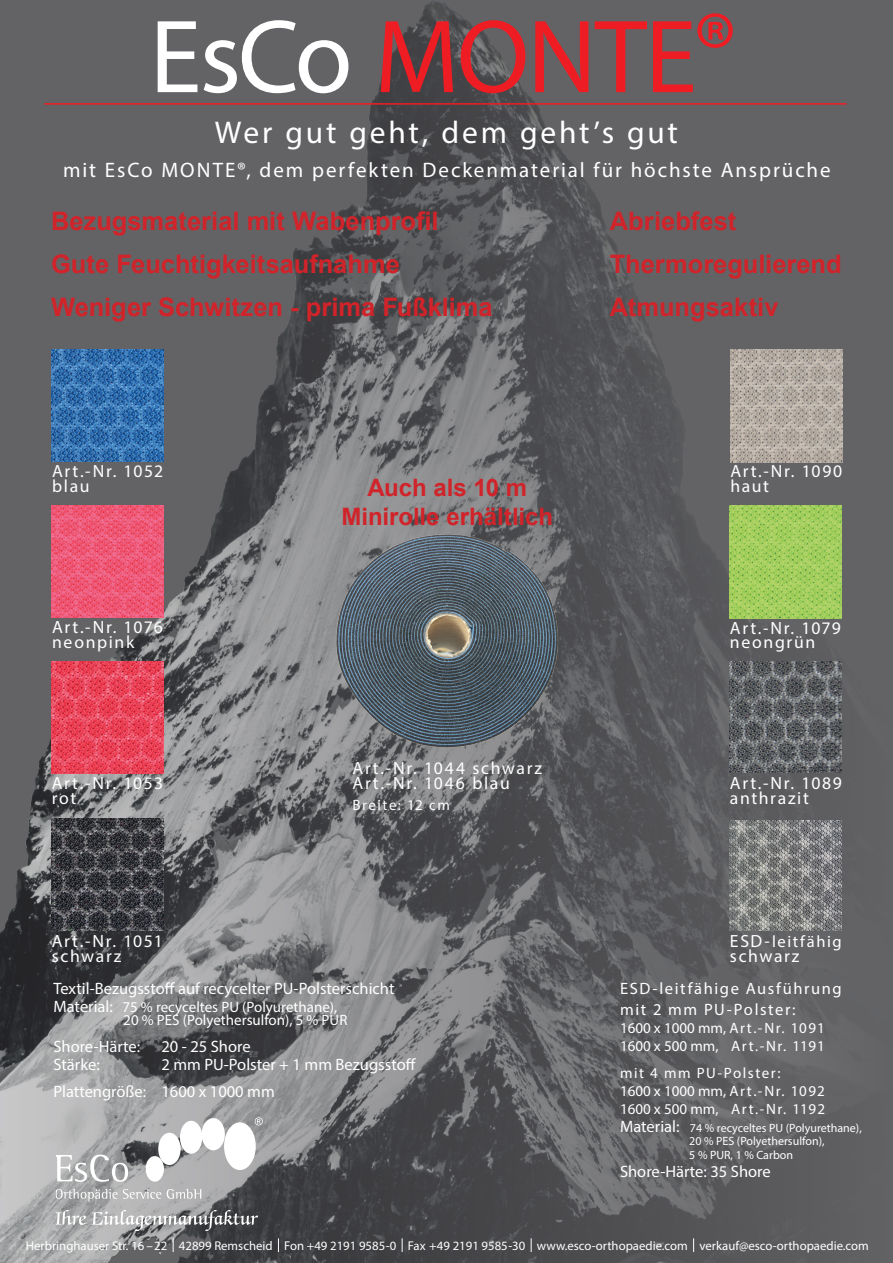
<style>
.page{position:relative;width:893px;height:1263px;background:#fff}
.page>*{position:absolute;margin:0;border:0;box-sizing:border-box;transform-origin:0 0}
.t1{font:105px "Myriad Pro";letter-spacing:-.02em;color:#ee1d23}
.t2{font:31.5px "Myriad Pro";letter-spacing:.09em;color:#fff}
.t3{font:700 25.5px/43px "Arial";color:#d1232a}
.t4{font:700 24px/28.8px "Arial";color:#d1232a;text-align:center}
.t5{font:21px "Myriad Pro";letter-spacing:.095em;color:#fff}
.t6{font:17.7px/15px "Myriad Pro";letter-spacing:.09em;color:#fff}
.t7{font:16.5px/27px "Myriad Pro";color:#fff}
.t8{font:16.5px/21px "Myriad Pro";letter-spacing:.095em;color:#fff}
.t9{font:15px/13.5px "Myriad Pro";color:#fff}
.t10{font:15px/18px "Myriad Pro";letter-spacing:.075em;color:#fff}
.t11{font:15px "Myriad Pro";letter-spacing:.095em;color:#fff}
.t12{font:12.75px "Myriad Pro";color:#fff}
.t13{font:12px/13.5px "Myriad Pro";color:#fff}
.s1{color:#fff}
.s2{font-size:17.7px}
.s3{font-size:16.5px}
</style>
<div class="page">
<img style="left:0;top:0;width:893px;height:1263px">
<div style="left:224px;top:1122px;width:32px;height:48px;background:#fff;border-radius:50%"></div>
<div style="left:202px;top:1118px;width:23px;height:32px;background:#fff;border-radius:50%"></div>
<div style="left:180px;top:1121px;width:22px;height:33px;background:#fff;border-radius:50%"></div>
<div style="left:158px;top:1133px;width:23px;height:32px;background:#fff;border-radius:50%"></div>
<div style="left:146px;top:1156px;width:18px;height:26px;background:#fff;border-radius:50%"></div>
<svg style="left:56px;top:1154px;width:72px;height:28px"></svg>
<svg style="left:56px;top:1189px;width:105px;height:13px"></svg>
<svg style="left:167px;top:1189px;width:34px;height:10px"></svg>
<svg style="left:255px;top:1117px;width:8px;height:8px"></svg>
<svg style="left:56px;top:1210px;width:202px;height:21px;background:#9b9c9d"></svg>
<hr style="left:44px;top:103px;width:802px;height:2px;background:#ee1d23">
<svg style="left:173px;top:1238px;width:1px;height:14px"></svg>
<svg style="left:278px;top:1238px;width:1px;height:14px"></svg>
<svg style="left:402px;top:1238px;width:1px;height:14px"></svg>
<svg style="left:531px;top:1238px;width:1px;height:14px"></svg>
<svg style="left:693px;top:1238px;width:1px;height:14px"></svg>
<img style="left:730px;top:350px;width:113px;height:112px">
<img style="left:51px;top:661px;width:112px;height:113px">
<img style="left:335px;top:532px;width:224px;height:214px">
<img style="left:51px;top:505px;width:112px;height:113px">
<img style="left:729px;top:506px;width:113px;height:112px">
<img style="left:51px;top:349px;width:112px;height:113px">
<img style="left:729px;top:662px;width:113px;height:110px">
<img style="left:729px;top:820px;width:113px;height:111px">
<img style="left:51px;top:818px;width:113px;height:112px">
<h1 class="t1" style="left:150px;top:-8px;width:589px"><span class="s1">EsCo</span> MONTE®</h1>
<h2 class="t2" style="left:215px;top:113px;width:465px">Wer gut geht, dem geht’s gut</h2>
<p class="t5" style="left:63px;top:157px;width:769px">mit EsCo MONTE®, dem perfekten Deckenmaterial für höchste Ansprüche</p>
<h3 class="t3" style="left:51px;top:200px;width:443px">Bezugsmaterial mit Wabenprofil<br>Gute Feuchtigkeitsaufnahme<br>Weniger Schwitzen - prima Fußklima</h3>
<p class="t6" style="left:52px;top:463px;width:113px">Art.-Nr. 1052 blau</p>
<h3 class="t4" style="left:342px;top:474px;width:213px">Auch als 10 m<br>Minirolle erhältlich</h3>
<h3 class="t3" style="left:610px;top:200px;width:233px">Abriebfest<br>Thermoregulierend<br>Atmungsaktiv</h3>
<p class="t6" style="left:730px;top:463px;width:114px">Art.-Nr. 1090 haut</p>
<p class="t6" style="left:52px;top:620px;width:112px">Art.-Nr. 1076 neonpink</p>
<p class="t6" style="left:730px;top:620px;width:113px">Art.-Nr. 1079 neongrün</p>
<p class="t6" style="left:52px;top:775px;width:113px">Art.-Nr. 1053 rot</p>
<p class="t6" style="left:353px;top:760px;width:191px">Art.-Nr. 1044 schwarz<br>Art.-Nr. 1046 blau</p>
<p class="t11" style="left:353px;top:795px;width:99px">Breite: 12 cm</p>
<p class="t6" style="left:730px;top:775px;width:113px">Art.-Nr. 1089 anthrazit</p>
<p class="t6" style="left:52px;top:933px;width:112px">Art.-Nr. 1051 schwarz</p>
<p class="t8" style="left:730px;top:931px;width:113px"><span class="s2">ESD-</span>leitfähig</p>
<p class="t6" style="left:730px;top:948px;width:71px">schwarz</p>
<p class="t7" style="left:53px;top:974px;width:343px">Textil-Bezugsstoff auf recycelter PU-Polsterschicht</p>
<p class="t9" style="left:123px;top:1000px;width:226px;text-indent:-70px"><span class="s3">Material:</span> 75 % recyceltes PU (Polyurethane),<br>20 % PES (Polyethersulfon), 5 % PUR</p>
<p class="t7" style="left:53px;top:1033px;width:88px">Shore-Härte:</p>
<p class="t7" style="left:161px;top:1033px;width:91px">20 - 25 Shore</p>
<p class="t7" style="left:53px;top:1051px;width:48px">Stärke:</p>
<p class="t7" style="left:53px;top:1051px;width:364px;text-indent:108px">2 mm PU-Polster + 1 mm Bezugsstoff<br>Plattengröße: 1600 x 1000 mm</p>
<p class="t8" style="left:620px;top:977px;width:223px">ESD-leitfähige Ausführung mit 2 mm PU-Polster:</p>
<p class="t9" style="left:620px;top:1018px;width:206px;line-height:18px">1600 x 1000 mm, Art.-Nr. 1091<br>1600 x 500 mm, Art.-Nr. 1191</p>
<p class="t10" style="left:620px;top:1063px;width:207px">mit 4 mm PU-Polster:<br>1600 x 1000 mm, Art.-Nr. 1092<br>1600 x 500 mm, Art.-Nr. 1192</p>
<p class="t13" style="left:689px;top:1121px;width:174px;text-indent:-69px"><span class="s3">Material:</span> 74 % recyceltes PU (Polyurethane),<br>20 % PES (Polyethersulfon),<br>5 % PUR, 1 % Carbon</p>
<p class="t7" style="left:620px;top:1157px;width:152px">Shore-Härte: 35 Shore</p>
<p class="t12" style="left:26px;top:1238px;width:844px">Herbringhauser Str. 16 –22 42899 Remscheid Fon +49 2191 9585-0 Fax +49 2191 9585-30 www.esco-orthopaedie.com verkauf@esco-orthopaedie.com</p>
</div>
